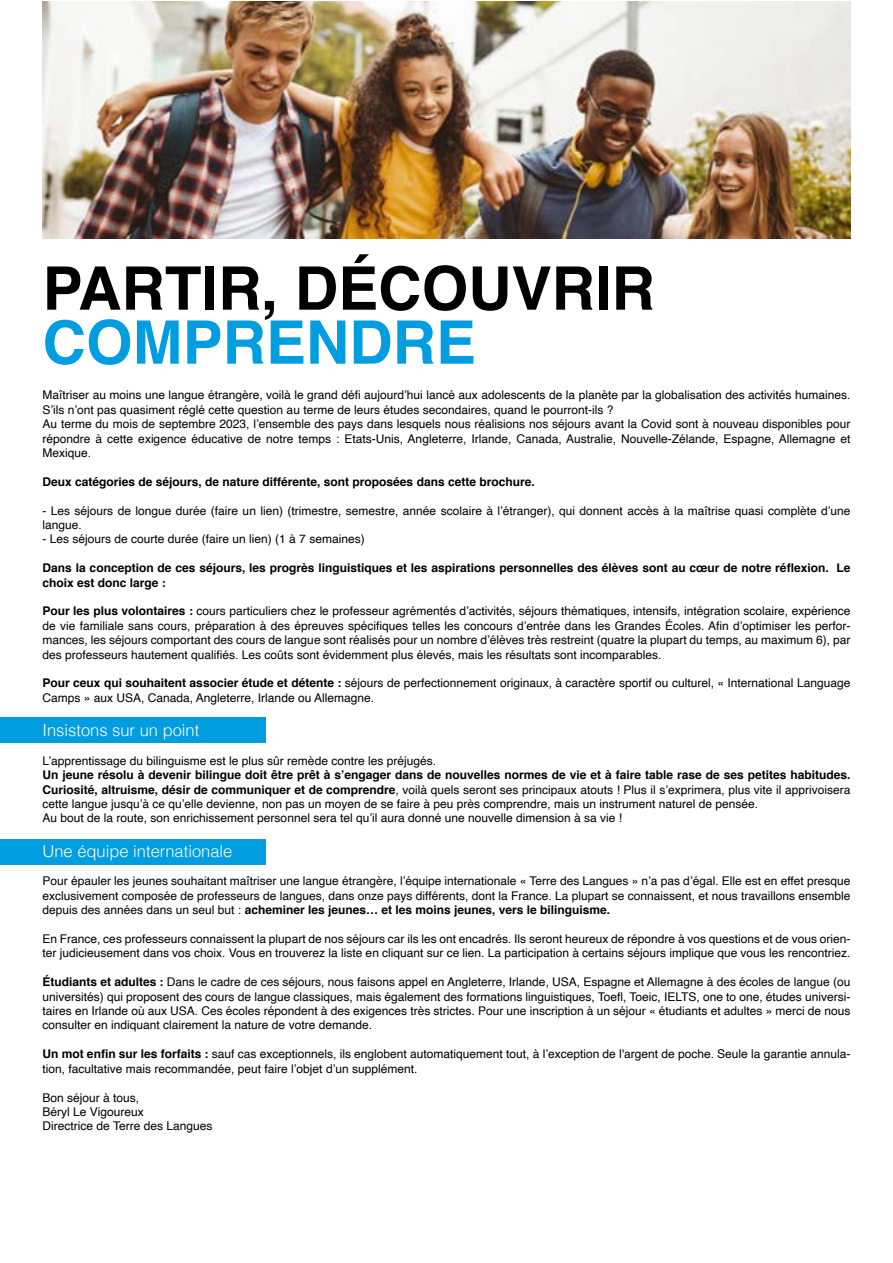
<style>
.page{position:relative;width:893px;height:1263px;background:#fff}
.page>*{position:absolute;margin:0;border:0;box-sizing:border-box;transform-origin:0 0}
.t1{font:700 60px "Helvetica";color:#000}
.t2{font:700 60px "Helvetica";color:#009ee0}
.t3{font:300 16.5px "Helvetica";color:#fff}
.t4{font:12px/14.4px "Helvetica";color:#000}
.t5{font:700 12px/14.4px "Helvetica";color:#000}
.s1{font-weight:700}
</style>
<div class="page">
<div style="left:0;top:717px;width:266px;height:26px;background:#009ee0"></div>
<div style="left:0;top:839px;width:266px;height:26px;background:#009ee0"></div>
<img style="left:43px;top:1px;width:807px;height:237px">
<h1 class="t1" style="left:43px;top:240px;width:614px">PARTIR, DÉCOUVRIR</h1>
<h1 class="t2" style="left:43px;top:294px;width:435px">COMPRENDRE</h1>
<p class="t4" style="left:43px;top:388px;width:809px">Maîtriser au moins une langue étrangère, voilà le grand défi aujourd’hui lancé aux adolescents de la planète par la globalisation des activités humaines.<br>S’ils n’ont pas quasiment réglé cette question au terme de leurs études secondaires, quand le pourront-ils ?<br>Au terme du mois de septembre 2023, l’ensemble des pays dans lesquels nous réalisions nos séjours avant la Covid sont à nouveau disponibles pour répondre à cette exigence éducative de notre temps : Etats-Unis, Angleterre, Irlande, Canada, Australie, Nouvelle-Zélande, Espagne, Allemagne et Mexique.</p>
<p class="t5" style="left:43px;top:474px;width:494px">Deux catégories de séjours, de nature différente, sont proposées dans cette brochure.</p>
<p class="t4" style="left:43px;top:504px;width:809px">- Les séjours de longue durée (faire un lien) (trimestre, semestre, année scolaire à l’étranger), qui donnent accès à la maîtrise quasi complète d’une langue.</p>
<p class="t4" style="left:43px;top:532px;width:324px">- Les séjours de courte durée (faire un lien) (1 à 7 semaines)</p>
<p class="t5" style="left:43px;top:561px;width:809px">Dans la conception de ces séjours, les progrès linguistiques et les aspirations personnelles des élèves sont au cœur de notre réflexion. Le choix est donc large :</p>
<p class="t4" style="left:43px;top:604px;width:809px;text-align:justify"><span class="s1">Pour les plus volontaires :</span> cours particuliers chez le professeur agrémentés d’activités, séjours thématiques, intensifs, intégration scolaire, expérience de vie familiale sans cours, préparation à des épreuves spécifiques telles les concours d’entrée dans les Grandes Écoles. Afin d’optimiser les perfor&shy;mances, les séjours comportant des cours de langue sont réalisés pour un nombre d’élèves très restreint (quatre la plupart du temps, au maximum 6), par des professeurs hautement qualifiés. Les coûts sont évidemment plus élevés, mais les résultats sont incomparables.</p>
<p class="t4" style="left:43px;top:676px;width:809px"><span class="s1">Pour ceux qui souhaitent associer étude et détente :</span> séjours de perfectionnement originaux, à caractère sportif ou culturel, « International Language<br>Camps » aux USA, Canada, Angleterre, Irlande ou Allemagne.</p>
<h2 class="t3" style="left:43px;top:716px;width:158px">Insistons sur un point</h2>
<p class="t4" style="left:43px;top:754px;width:395px">L’apprentissage du bilinguisme est le plus sûr remède contre les préjugés.</p>
<p class="t4" style="left:43px;top:768px;width:809px"><span class="s1">Un jeune résolu à devenir bilingue doit être prêt à s’engager dans de nouvelles normes de vie et à faire table rase de ses petites habitudes.<br>Curiosité, altruisme, désir de communiquer et de comprendre</span>, voilà quels seront ses principaux atouts ! Plus il s’exprimera, plus vite il apprivoisera cette langue jusqu’à ce qu’elle devienne, non pas un moyen de se faire à peu près comprendre, mais un instrument naturel de pensée.<br>Au bout de la route, son enrichissement personnel sera tel qu’il aura donné une nouvelle dimension à sa vie !</p>
<h2 class="t3" style="left:43px;top:837px;width:191px">Une équipe internationale</h2>
<p class="t4" style="left:43px;top:874px;width:809px;text-align:justify">Pour épauler les jeunes souhaitant maîtriser une langue étrangère, l’équipe internationale « Terre des Langues » n’a pas d’égal. Elle est en effet presque exclusivement composée de professeurs de langues, dans onze pays différents, dont la France. La plupart se connaissent, et nous travaillons ensemble depuis des années dans un seul but : <span class="s1">acheminer les jeunes… et les moins jeunes, vers le bilinguisme.</span></p>
<p class="t4" style="left:43px;top:932px;width:809px">En France, ces professeurs connaissent la plupart de nos séjours car ils les ont encadrés. Ils seront heureux de répondre à vos questions et de vous orien&shy;ter judicieusement dans vos choix. Vous en trouverez la liste en cliquant sur ce lien. La participation à certains séjours implique que vous les rencontriez.</p>
<p class="t4" style="left:43px;top:975px;width:809px;text-align:justify"><span class="s1">Étudiants et adultes :</span> Dans le cadre de ces séjours, nous faisons appel en Angleterre, Irlande, USA, Espagne et Allemagne à des écoles de langue (ou universités) qui proposent des cours de langue classiques, mais également des formations linguistiques, Toefl, Toeic, IELTS, one to one, études universi&shy;taires en Irlande où aux USA. Ces écoles répondent à des exigences très strictes. Pour une inscription à un séjour « étudiants et adultes » merci de nous consulter en indiquant clairement la nature de votre demande.</p>
<p class="t4" style="left:43px;top:1047px;width:809px"><span class="s1">Un mot enfin sur les forfaits :</span> sauf cas exceptionnels, ils englobent automatiquement tout, à l’exception de l'argent de poche. Seule la garantie annula&shy;tion, facultative mais recommandée, peut faire l’objet d’un supplément.</p>
<p class="t4" style="left:43px;top:1090px;width:171px">Bon séjour à tous,<br>Béryl Le Vigoureux<br>Directrice de Terre des Langues</p>
</div>
